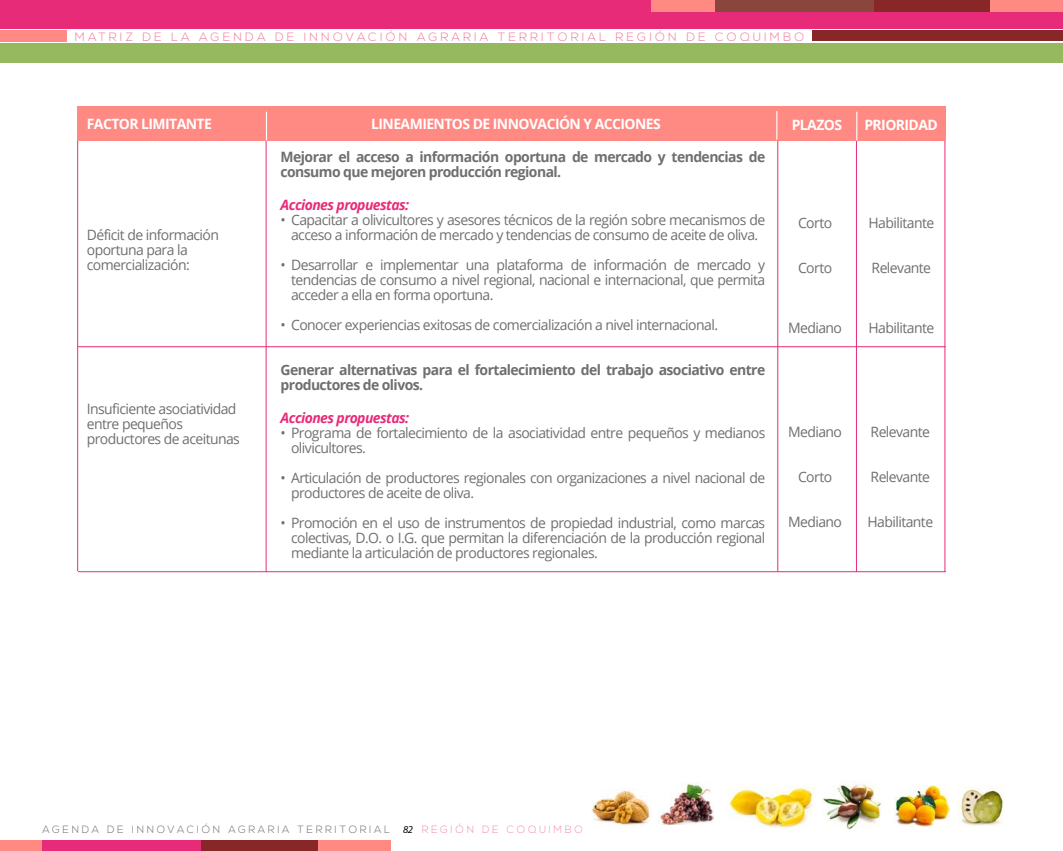
<style>
.page{position:relative;width:1063px;height:851px;background:#fff}
.page>*{position:absolute;margin:0;border:0;box-sizing:border-box;transform-origin:0 0}
.t1{font:14.25px/15px "Open Sans";letter-spacing:-.04em;color:#706f6f}
.t2{font:700 14.25px/15px "Open Sans";letter-spacing:-.04em;color:#706f6f}
.t3{font:700 14.25px "Open Sans";letter-spacing:-.04em;color:#fff}
.t4{font:italic 700 14.25px "Open Sans";letter-spacing:-.04em;color:#e72b78}
.t5{font:300 12px "Nexa";letter-spacing:.25em;color:#ee7ca1}
.t6{font:300 10.5px "Nexa";letter-spacing:.25em;color:#706f6f}
.t7{font:300 10.5px "Nexa";letter-spacing:.25em;color:#f192af}
.s1{font-family:"Myriad Pro";font-weight:400;font-style:italic;color:#000}
</style>
<div class="page">
<div style="left:0;top:0;width:1063px;height:28px;background:#e72b78"></div>
<div style="left:0;top:839px;width:45px;height:11px;background:#ff8983"></div>
<div style="left:652px;top:0;width:66px;height:12px;background:#ff8983"></div>
<div style="left:0;top:30px;width:67px;height:12px;background:#ff8983"></div>
<div style="left:813px;top:30px;width:250px;height:11px;background:#882728"></div>
<div style="left:201px;top:839px;width:118px;height:11px;background:#882728"></div>
<div style="left:874px;top:0;width:118px;height:12px;background:#882728"></div>
<div style="left:318px;top:839px;width:72px;height:11px;background:#ff8983"></div>
<div style="left:991px;top:0;width:72px;height:12px;background:#ff8983"></div>
<div style="left:42px;top:839px;width:159px;height:11px;background:#e72b78"></div>
<div style="left:715px;top:0;width:159px;height:12px;background:#8a453c"></div>
<img style="left:592px;top:788px;width:58px;height:38px">
<img style="left:823px;top:780px;width:58px;height:49px">
<img style="left:660px;top:782px;width:54px;height:41px">
<img style="left:895px;top:785px;width:55px;height:41px">
<img style="left:727px;top:786px;width:88px;height:42px">
<img style="left:958px;top:786px;width:46px;height:40px">
<hr style="left:266px;top:136px;width:1px;height:436px;background:#e72b78">
<hr style="left:777px;top:136px;width:1px;height:435px;background:#e72b78">
<hr style="left:856px;top:136px;width:1px;height:436px;background:#e72b78">
<hr style="left:945px;top:111px;width:1px;height:461px;background:#e72b78">
<hr style="left:77px;top:136px;width:1px;height:435px;background:#e72b78">
<hr style="left:78px;top:571px;width:868px;height:1px;background:#e72b78">
<hr style="left:78px;top:346px;width:868px;height:1px;background:#e72b78">
<div style="left:77px;top:106px;width:869px;height:34px;background:#ff8983"></div>
<svg style="left:266px;top:112px;width:1px;height:28px"></svg>
<svg style="left:776px;top:111px;width:1px;height:29px"></svg>
<svg style="left:856px;top:112px;width:1px;height:28px"></svg>
<div style="left:0;top:43px;width:1063px;height:20px;background:#96b960"></div>
<p class="t5" style="left:75px;top:30px;width:731px">MATRIZ DE LA AGENDA DE INNOVACIÓN AGRARIA TERRITORIAL REGIÓN DE COQUIMBO</p>
<p class="t3" style="left:87px;top:114px;width:127px">FACTOR LIMITANTE</p>
<p class="t3" style="left:371px;top:114px;width:291px">LINEAMIENTOS DE INNOVACIÓN Y ACCIONES</p>
<p class="t3" style="left:792px;top:115px;width:52px">PLAZOS</p>
<p class="t3" style="left:864px;top:114px;width:75px">PRIORIDAD</p>
<p class="t1" style="left:87px;top:227px;width:134px">Déficit de información oportuna para la comercialización:</p>
<p class="t1" style="left:87px;top:401px;width:155px">Insuficiente asociatividad entre pequeños productores de aceitunas</p>
<p class="t2" style="left:281px;top:149px;width:486px">Mejorar el acceso a información oportuna de mercado y tendencias de consumo que mejoren producción regional.</p>
<p class="t4" style="left:281px;top:195px;width:130px">Acciones propuestas:</p>
<p class="t1" style="left:281px;top:212px;width:486px;text-align:center">• Capacitar a olivicultores y asesores técnicos de la región sobre mecanismos de acceso a información de mercado y tendencias de consumo de aceite de oliva.</p>
<p class="t1" style="left:291px;top:257px;width:476px;text-align:justify;text-indent:-11px">• Desarrollar e implementar una plataforma de información de mercado y tendencias de consumo a nivel regional, nacional e internacional, que permita acceder a ella en forma oportuna.</p>
<p class="t1" style="left:281px;top:317px;width:439px">• Conocer experiencias exitosas de comercialización a nivel internacional.</p>
<p class="t2" style="left:281px;top:362px;width:486px">Generar alternativas para el fortalecimiento del trabajo asociativo entre productores de olivos.</p>
<p class="t4" style="left:281px;top:408px;width:130px">Acciones propuestas:</p>
<p class="t1" style="left:291px;top:425px;width:476px;text-indent:-11px">• Programa de fortalecimiento de la asociatividad entre pequeños y medianos olivicultores.</p>
<p class="t1" style="left:291px;top:470px;width:476px;text-indent:-10px">• Articulación de productores regionales con organizaciones a nivel nacional de productores de aceite de oliva.</p>
<p class="t1" style="left:291px;top:515px;width:476px;text-align:justify;text-indent:-10px">• Promoción en el uso de instrumentos de propiedad industrial, como marcas colectivas, D.O. o I.G. que permitan la diferenciación de la producción regional mediante la articulación de productores regionales.</p>
<p class="t1" style="left:798px;top:214px;width:36px">Corto</p>
<p class="t1" style="left:798px;top:259px;width:36px">Corto</p>
<p class="t1" style="left:788px;top:319px;width:55px">Mediano</p>
<p class="t1" style="left:788px;top:424px;width:55px">Mediano</p>
<p class="t1" style="left:798px;top:469px;width:36px">Corto</p>
<p class="t1" style="left:788px;top:514px;width:55px">Mediano</p>
<p class="t1" style="left:869px;top:215px;width:67px">Habilitante</p>
<p class="t1" style="left:872px;top:260px;width:61px">Relevante</p>
<p class="t1" style="left:869px;top:320px;width:67px">Habilitante</p>
<p class="t1" style="left:871px;top:424px;width:61px">Relevante</p>
<p class="t1" style="left:871px;top:469px;width:61px">Relevante</p>
<p class="t1" style="left:868px;top:514px;width:67px">Habilitante</p>
<p class="t6" style="left:42px;top:823px;width:349px">AGENDA DE INNOVACIÓN AGRARIA TERRITORIAL</p>
<p class="t7" style="left:403px;top:823px;width:181px"><span class="s1">82</span> REGIÓN DE COQUIMBO</p>
</div>
